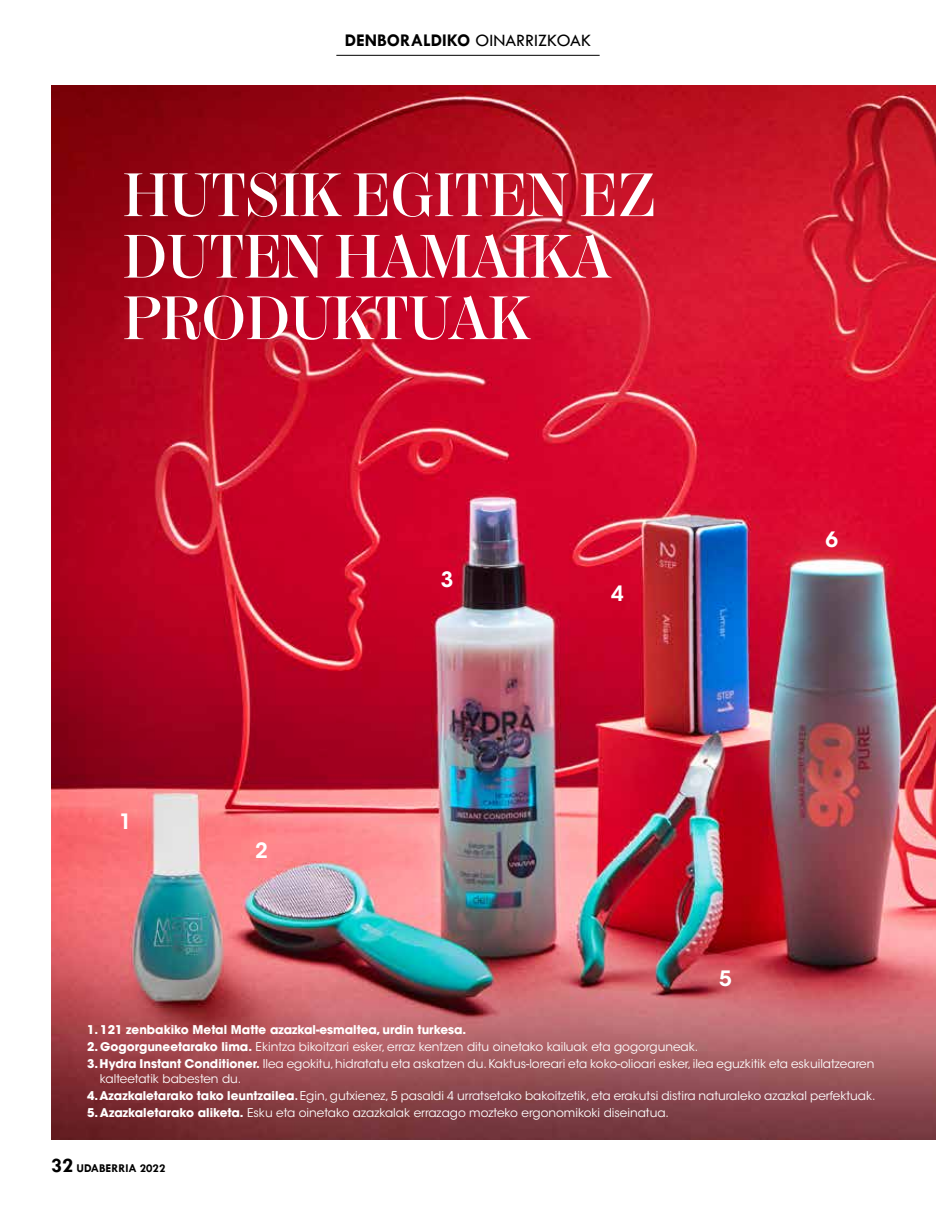
<style>
.page{position:relative;width:936px;height:1212px;background:#fff}
.page>*{position:absolute;margin:0;border:0;box-sizing:border-box;transform-origin:0 0}
.t1{font:600 61.5px/61.5px "Chamberi Display";color:#fff}
.t2{font:600 21px "ITC Avant Garde Std";color:#fff}
.t3{font:700 18px "Tw Cen";color:#000}
.t4{font:12px/15px "ITC Avant Garde Std";color:#fff}
.t5{font:700 12px "ITC Avant Garde Std";color:#fff}
.t6{font:700 12px "Tw Cen";color:#000}
.s1{font-weight:400}
.s2{font-weight:700}
.s3{font-weight:700;font-stretch:condensed}
.s4{font-size:21px}
</style>
<div class="page">
<hr style="left:336px;top:55px;width:263px;height:1px;background:#000">
<img style="left:51px;top:85px;width:884px;height:1055px">
<h3 class="t3" style="left:345px;top:30px;width:248px">DENBORALDIKO <span class="s1">OINARRIZKOAK</span></h3>
<h1 class="t1" style="left:123px;top:161px;width:534px">HUTSIK EGITEN EZ<br>DUTEN HAMAIKA<br>PRODUKTUAK</h1>
<h2 class="t2" style="left:119px;top:807px;width:14px">1</h2>
<h2 class="t2" style="left:255px;top:837px;width:14px">2</h2>
<h2 class="t2" style="left:440px;top:565px;width:14px">3</h2>
<h2 class="t2" style="left:611px;top:580px;width:14px">4</h2>
<h2 class="t2" style="left:719px;top:965px;width:14px">5</h2>
<h2 class="t2" style="left:825px;top:526px;width:14px">6</h2>
<p class="t5" style="left:87px;top:1021px;width:380px">1. 121 zenbakiko Metal Matte azazkal-esmaltea, urdin turkesa.</p>
<p class="t4" style="left:87px;top:1039px;width:612px"><span class="s2">2. Gogorguneetarako lima.</span> Ekintza bikoitzari esker, erraz kentzen ditu oinetako kailuak eta gogorguneak.</p>
<p class="t4" style="left:100px;top:1056px;width:775px;text-indent:-13px"><span class="s2">3. Hydra Instant Conditioner.</span> Ilea egokitu, hidratatu eta askatzen du. Kaktus-loreari eta koko-olioari esker, ilea eguzkitik eta eskuilatzearen kalteetatik babesten du.</p>
<p class="t4" style="left:87px;top:1088px;width:790px"><span class="s2">4. Azazkaletarako tako leuntzailea</span><span class="s3">.</span> Egin, gutxienez, 5 pasaldi 4 urratsetako bakoitzetik, eta erakutsi distira naturaleko azazkal perfektuak.</p>
<p class="t4" style="left:87px;top:1106px;width:583px"><span class="s2">5. Azazkaletarako aliketa.</span> Esku eta oinetako azazkalak errazago mozteko ergonomikoki diseinatua.</p>
<p class="t6" style="left:51px;top:1161px;width:116px"><span class="s4">32</span> UDABERRIA 2022</p>
</div>
